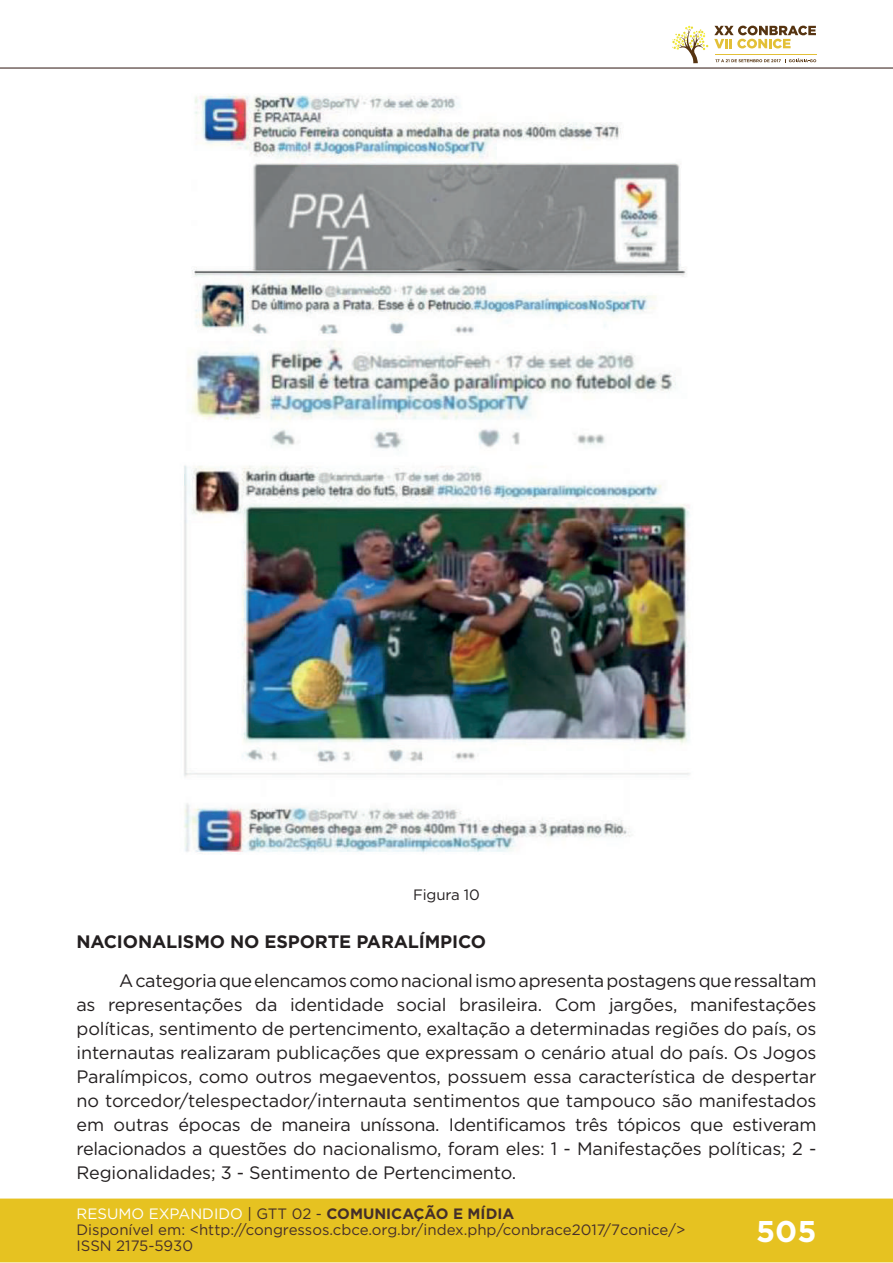
<style>
.page{position:relative;width:893px;height:1263px;background:#fff}
.page>*{position:absolute;margin:0;border:0;box-sizing:border-box;transform-origin:0 0}
.t1{font:700 30px "Gotham";color:#fff}
.t2{font:18px/24px "Gotham";letter-spacing:-.01em;color:#231f20;text-align:justify}
.t3{font:700 18px "Gotham";letter-spacing:-.01em;color:#231f20}
.t4{font:15px/16px "Gotham";color:#462f2a}
.t5{font:15px "Gotham";letter-spacing:-.01em;color:#231f20}
.s1{color:#fff}
.s2{color:#442f2a}
.s3{font-weight:700;color:#442f2a}
</style>
<div class="page">
<div style="left:0;top:1198px;width:893px;height:64px;background:#e6c221;border:2px solid #e6c221"></div>
<hr style="left:0;top:67px;width:893px;height:2px;background:#442f2a">
<svg style="left:672px;top:26px;width:144px;height:37px"></svg>
<img style="left:184px;top:95px;width:506px;height:758px">
<p class="t5" style="left:413px;top:885px;width:68px">Figura 10</p>
<p class="t3" style="left:77px;top:930px;width:411px">NACIONALISMO NO ESPORTE PARALÍMPICO</p>
<p class="t2" style="left:77px;top:968px;width:741px;text-indent:43px">A categoria que elencamos como nacional ismo apresenta postagens que ressaltam as representações da identidade social brasileira. Com jargões, manifestações políticas, sentimento de pertencimento, exaltação a determinadas regiões do país, os internautas realizaram publicações que expressam o cenário atual do país. Os Jogos Paralímpicos, como outros megaeventos, possuem essa característica de despertar no torcedor/telespectador/internauta sentimentos que tampouco são manifestados em outras épocas de maneira uníssona. Identificamos três tópicos que estiveram relacionados a questões do nacionalismo, foram eles: 1 - Manifestações políticas; 2 - Regionalidades; 3 - Sentimento de Pertencimento.</p>
<p class="t4" style="left:77px;top:1205px;width:610px"><span class="s1">RESUMO EXPANDIDO</span> <span class="s2">| GTT 02 -</span> <span class="s3">COMUNICAÇÃO E MÍDIA<br></span>Disponível em: &lt;http://congressos.cbce.org.br/index.php/conbrace2017/7conice/&gt;<br>ISSN 2175-5930</p>
<h1 class="t1" style="left:756px;top:1212px;width:62px">505</h1>
</div>
